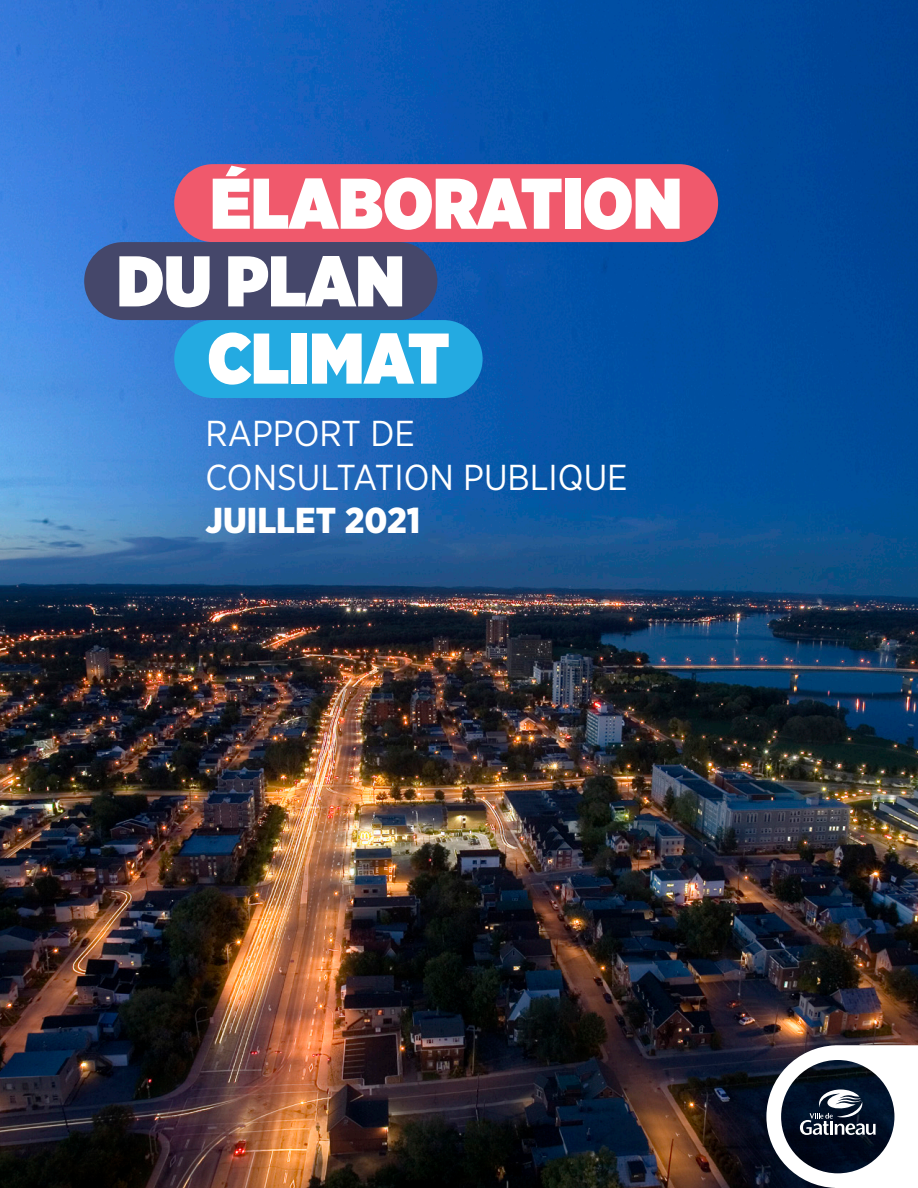
<style>
.page{position:relative;width:918px;height:1188px;background:#fff}
.page>*{position:absolute;margin:0;border:0;box-sizing:border-box;transform-origin:0 0}
.t1{font:900 71.55px "Gotham Narrow";color:#fff}
.t2{font:36px/43.2px "Gotham Narrow";color:#fff}
.t3{font:900 36px "Gotham Narrow";color:#fff}
</style>
<div class="page">
<img style="left:0;top:490px;width:918px;height:698px">
<img style="left:0;top:0;width:918px;height:490px">
<div style="left:174px;top:164px;width:544px;height:78px;background:#f0596c;border-radius:39px"></div>
<div style="left:84px;top:242px;width:353px;height:78px;background:#45476a;border-radius:39px"></div>
<div style="left:174px;top:320px;width:309px;height:78px;background:#24aae1;border-radius:39px"></div>
<svg style="left:766px;top:1045px;width:152px;height:143px"></svg>
<p class="t1" style="left:210px;top:155px;width:473px">ÉLABORATION</p>
<p class="t1" style="left:117px;top:233px;width:289px">DU PLAN</p>
<p class="t1" style="left:207px;top:310px;width:244px">CLIMAT</p>
<p class="t2" style="left:206px;top:411px;width:424px">RAPPORT DE<br>CONSULTATION PUBLIQUE</p>
<p class="t3" style="left:206px;top:496px;width:216px">JUILLET 2021</p>
</div>
